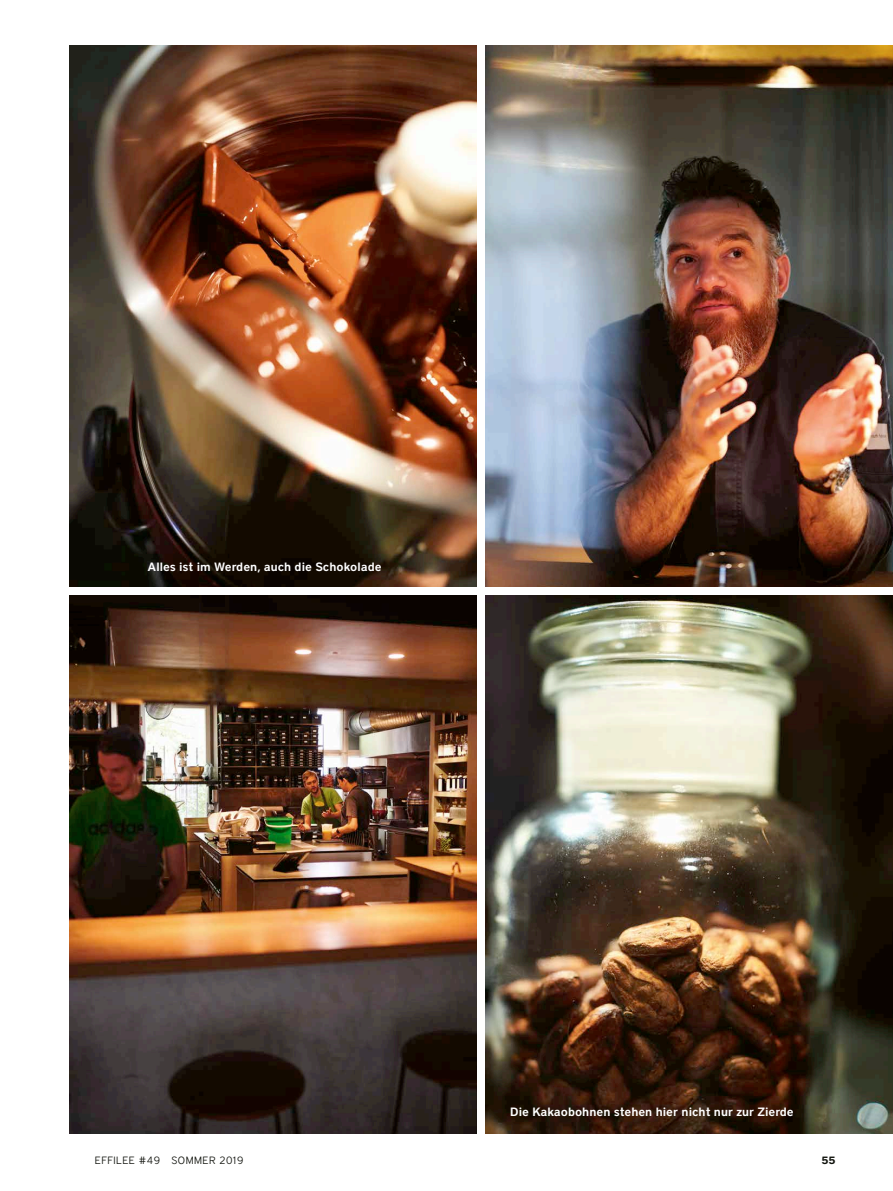
<style>
.page{position:relative;width:893px;height:1191px;background:#fff}
.page>*{position:absolute;margin:0;border:0;box-sizing:border-box;transform-origin:0 0}
.t1{font:12px "District Demi";color:#fff}
.t2{font:300 10.5px "District";letter-spacing:.05em;color:#10120c}
.t3{font:700 10.5px "District";color:#10120c}
</style>
<div class="page">
<img style="left:70px;top:45px;width:407px;height:542px">
<img style="left:486px;top:45px;width:407px;height:542px">
<img style="left:486px;top:596px;width:407px;height:537px">
<img style="left:70px;top:596px;width:407px;height:537px">
<p class="t1" style="left:148px;top:559px;width:235px">Alles ist im Werden, auch die Schokolade</p>
<p class="t1" style="left:510px;top:1104px;width:285px">Die Kakaobohnen stehen hier nicht nur zur Zierde</p>
<p class="t2" style="left:95px;top:1154px;width:150px">EFFILEE #49 SOMMER 2019</p>
<p class="t3" style="left:821px;top:1154px;width:16px">55</p>
</div>
